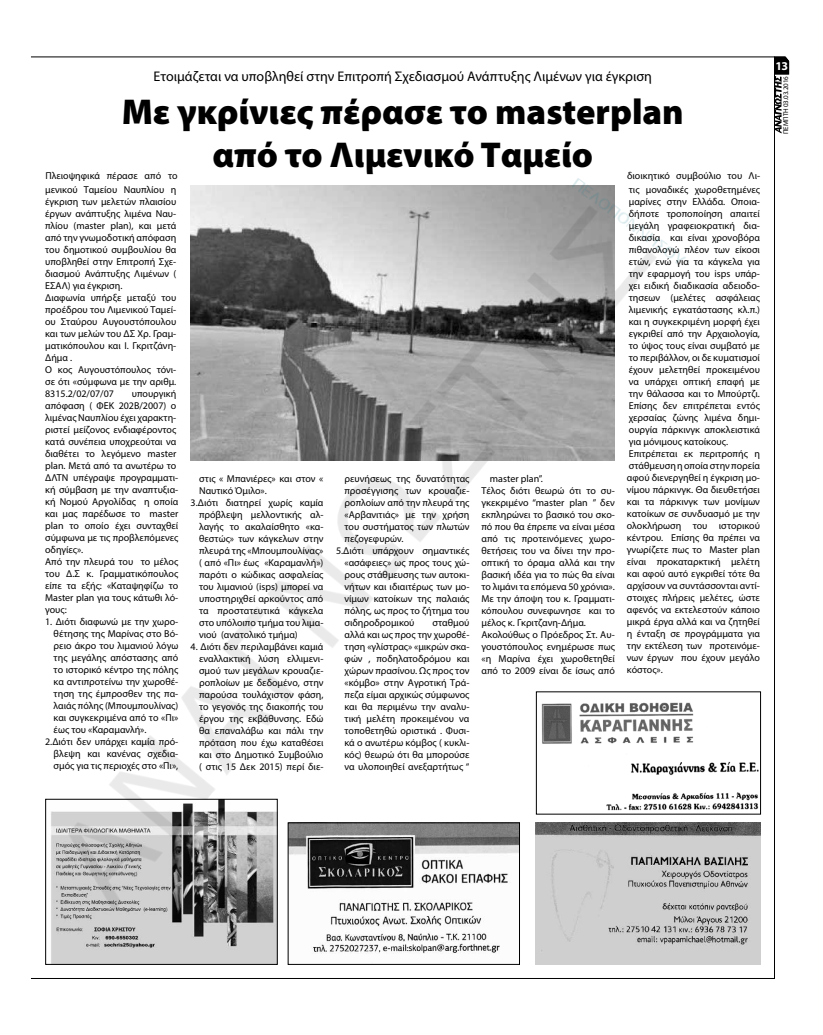
<style>
.page{position:relative;width:823px;height:1035px;background:#fff}
.page>*{position:absolute;margin:0;border:0;box-sizing:border-box;transform-origin:0 0}
.t1{font:900 36px/43.2px "Myriad Pro";color:#000;text-align:center}
.t2{font:14px "Myriad Pro";color:#000}
.t3{font:700 12px "Myriad Pro";color:#fff}
.t4{font:10px/12px "Myriad Pro";color:#000}
.t5{font:7px "Myriad Pro";letter-spacing:-.01em;color:#000}
</style>
<div class="page">
<hr style="left:31px;top:57px;width:743px;height:1px;background:#000">
<hr style="left:31px;top:978px;width:743px;height:1px;background:#000">
<svg style="left:778px;top:56px;width:10px;height:77px"></svg>
<img style="left:35px;top:56px;width:743px;height:923px">
<h2 class="t2" style="left:153px;top:68px;width:499px">Ετοιμάζεται να υποβληθεί στην Επιτροπή Σχεδιασμού Ανάπτυξης Λιμένων για έγκριση</h2>
<h1 class="t1" style="left:122px;top:89px;width:563px">Με γκρίνιες πέρασε το masterplan από το Λιμενικό Ταμείο</h1>
<p class="t4" style="left:45px;top:170px;width:134px">Πλειοψηφικά πέρασε από το</p>
<p class="t4" style="left:626px;top:170px;width:135px">διοικητικό συμβούλιο του Λι-</p>
<p class="t4" style="left:45px;top:184px;width:133px">μενικού Ταμείου Ναυπλίου η έγκριση των μελετών πλαισίου έργων ανάπτυξης λιμένα Ναυ&shy;πλίου (master plan), και μετά από την γνωμοδοτική απόφαση του δημοτικού συμβουλίου θα υποβληθεί στην Επιτροπή Σχε&shy;διασμού Ανάπτυξης Λιμένων (<br>ΕΣΑΛ) για έγκριση.<br>Διαφωνία υπήρξε μεταξύ του προέδρου του Λιμενικού Ταμεί&shy;ου Σταύρου Αυγουστόπουλου και των μελών του ΔΣ Χρ. Γραμ&shy;ματικόπουλου και Ι. Γκριτζάνη-<br>Δήμα .<br>Ο κος Αυγουστόπουλος τόνι&shy;σε ότι «σύμφωνα με την αριθμ.<br>8315.2/02/07/07</p>
<p class="t4" style="left:45px;top:388px;width:135px;text-indent:87px">υπουργική απόφαση ( ΦΕΚ 202Β/2007) ο λιμένας Ναυπλίου έχει χαρακτη&shy;ριστεί μείζονος ενδιαφέροντος κατά συνέπεια υποχρεούται να διαθέτει το λεγόμενο master plan. Μετά από τα ανωτέρω το<br>ΔΛΤΝ υπέγραψε προγραμματι&shy;κή σύμβαση με την αναπτυξια&shy;κή Νομού Αργολίδας η οποία και μας παρέδωσε το master plan το οποίο έχει συνταχθεί σύμφωνα με τις προβλεπόμενες οδηγίες».<br>Από την πλευρά του το μέλος του Δ.Σ κ. Γραμματικόπουλος είπε τα εξής: «Kαταψηφίζω το<br>Master plan για τους κάτωθι λό&shy;γους:</p>
<p class="t4" style="left:45px;top:616px;width:135px">1. Διότι διαφωνώ με την χωρο-</p>
<p class="t4" style="left:54px;top:628px;width:126px">θέτησης της Μαρίνας στο Βό-</p>
<p class="t4" style="left:54px;top:640px;width:126px">ρειο άκρο του λιμανιού λόγω</p>
<p class="t4" style="left:54px;top:652px;width:126px">της μεγάλης απόστασης από</p>
<p class="t4" style="left:54px;top:664px;width:126px">το ιστορικό κέντρο της πόλης</p>
<p class="t4" style="left:54px;top:676px;width:126px">κα αντιπροτείνω την χωροθέ-</p>
<p class="t4" style="left:54px;top:688px;width:126px">τηση της έμπροσθεν της πα-</p>
<p class="t4" style="left:54px;top:700px;width:126px">λαιάς πόλης (Μπουμπουλίνας)</p>
<p class="t4" style="left:54px;top:712px;width:126px">και συγκεκριμένα από το «Πι»</p>
<p class="t4" style="left:54px;top:724px;width:94px">έως του «Καραμανλή».</p>
<p class="t4" style="left:45px;top:736px;width:134px">2.Διότι δεν υπάρχει καμία πρό-</p>
<p class="t4" style="left:54px;top:748px;width:126px">βλεψη και κανένας σχεδια-</p>
<p class="t4" style="left:54px;top:760px;width:126px">σμός για τις περιοχές στο «Πι»,</p>
<p class="t4" style="left:199px;top:473px;width:126px">στις « Μπανιέρες» και στον «</p>
<p class="t4" style="left:199px;top:485px;width:69px">Ναυτικό Όμιλο».</p>
<p class="t4" style="left:190px;top:497px;width:134px">3.Διότι διατηρεί χωρίς καμία</p>
<p class="t4" style="left:199px;top:509px;width:126px">πρόβλεψη μελλοντικής αλ-</p>
<p class="t4" style="left:199px;top:521px;width:126px">λαγής το ακαλαίσθητο «κα-</p>
<p class="t4" style="left:199px;top:533px;width:126px">θεστώς» των κάγκελων στην</p>
<p class="t4" style="left:199px;top:545px;width:126px">πλευρά της «Μπουμπουλίνας»</p>
<p class="t4" style="left:199px;top:557px;width:126px">( από «Πι» έως «Καραμανλή»)</p>
<p class="t4" style="left:199px;top:569px;width:126px">παρότι ο κώδικας ασφαλείας</p>
<p class="t4" style="left:199px;top:581px;width:126px">του λιμανιού (isps) μπορεί να</p>
<p class="t4" style="left:199px;top:593px;width:126px">υποστηριχθεί αρκούντος από</p>
<p class="t4" style="left:199px;top:605px;width:126px">τα προστατευτικά κάγκελα</p>
<p class="t4" style="left:199px;top:617px;width:126px">στο υπόλοιπο τμήμα του λιμα-</p>
<p class="t4" style="left:199px;top:629px;width:100px">νιού (ανατολικό τμήμα)</p>
<p class="t4" style="left:199px;top:641px;width:126px;text-align:justify;text-indent:-8px">4. Διότι δεν περιλαμβάνει καμιά εναλλακτική λύση ελλιμενι&shy;σμού των μεγάλων κρουαζιε&shy;ροπλοίων με δεδομένο, στην παρούσα τουλάχιστον φάση, το γεγονός της διακοπής του έργου της εκβάθυνσης. Εδώ θα επαναλάβω και πάλι την πρόταση που έχω καταθέσει και στο Δημοτικό Συμβούλιο ( στις 15 Δεκ 2015) περί διε-</p>
<p class="t4" style="left:344px;top:473px;width:126px">ρευνήσεως της δυνατότητας</p>
<p class="t4" style="left:344px;top:485px;width:126px">προσέγγισης των κρουαζιε-</p>
<p class="t4" style="left:344px;top:497px;width:126px">ροπλοίων από την πλευρά της</p>
<p class="t4" style="left:344px;top:509px;width:126px">«Αρβανιτιάς» με την χρήση</p>
<p class="t4" style="left:344px;top:521px;width:126px">του συστήματος των πλωτών</p>
<p class="t4" style="left:344px;top:533px;width:60px">πεζογεφυρών.</p>
<p class="t4" style="left:336px;top:545px;width:135px">5.Διότι υπάρχουν σημαντικές</p>
<p class="t4" style="left:344px;top:557px;width:126px">«ασάφειες» ως προς τους χώ-</p>
<p class="t4" style="left:344px;top:569px;width:126px">ρους στάθμευσης των αυτοκι-</p>
<p class="t4" style="left:344px;top:581px;width:126px">νήτων και ιδιαιτέρως των μο-</p>
<p class="t4" style="left:344px;top:593px;width:126px">νίμων κατοίκων της παλαιάς</p>
<p class="t4" style="left:344px;top:605px;width:126px">πόλης, ως προς το ζήτημα του</p>
<p class="t4" style="left:344px;top:617px;width:71px">σιδηροδρομικού</p>
<p class="t4" style="left:344px;top:617px;width:126px;text-align:justify;text-indent:88px">σταθμού αλλά και ως προς την χωροθέ&shy;τηση «γλίστρας» «μικρών σκα&shy;φών , ποδηλατοδρόμου και χώρων πρασίνου. Ως προς τον «κόμβο» στην Αγροτική Τρά&shy;πεζα είμαι αρχικώς σύμφωνος και θα περιμένω την αναλυ&shy;τική μελέτη προκειμένου να τοποθετηθώ οριστικά . Φυσι&shy;κά ο ανωτέρω κόμβος ( κυκλι&shy;κός) θεωρώ ότι θα μπορούσε να υλοποιηθεί ανεξαρτήτως “</p>
<p class="t4" style="left:481px;top:473px;width:135px;text-indent:8px">master plan”.<br>Τέλος διότι θεωρώ ότι το συ&shy;γκεκριμένο “master plan ” δεν εκπληρώνει το βασικό του σκο&shy;πό που θα έπρεπε να είναι μέσα από τις προτεινόμενες χωρο&shy;θετήσεις του να δίνει την προ&shy;οπτική το όραμα αλλά και την βασική ιδέα για το πώς θα είναι το λιμάνι τα επόμενα 50 χρόνια».<br>Με την άποψη του κ. Γραμματι&shy;κόπουλου συνεφωνησε και το μέλος κ. Γκριτζανη-Δήμα.<br>Aκολούθως ο Πρόεδρος Στ. Αυ&shy;γουστόπουλος ενημέρωσε πως «η Μαρίνα έχει χωροθετηθεί από το 2009 είναι δε ίσως από</p>
<p class="t4" style="left:626px;top:184px;width:134px">τις μοναδικές χωροθετημένες μαρίνες στην Ελλάδα. Οποια&shy;δήποτε τροποποίηση απαιτεί μεγάλη γραφειοκρατική δια&shy;δικασία και είναι χρονοβόρα πιθανολογώ πλέον των είκοσι ετών, ενώ για τα κάγκελα για την εφαρμογή του isps υπάρ&shy;χει ειδική διαδικασία αδειοδο&shy;τησεων (μελέτες ασφάλειας λιμενικής εγκατάστασης κλ.π.) και η συγκεκριμένη μορφή έχει εγκριθεί από την Αρχαιολογία, το ύψος τους είναι συμβατό με το περιβάλλον, οι δε κυματισμοί έχουν μελετηθεί προκειμένου να υπάρχει οπτική επαφή με την θάλασσα και το Μπούρτζι.<br>Επίσης δεν επιτρέπεται εντός χερσαίας ζώνης λιμένα δημι&shy;ουργία πάρκινγκ αποκλειστικά για μόνιμους κατοίκους.<br>Επιτρέπεται εκ περιτροπής η στάθμευση η οποία στην πορεία αφού διενεργηθεί η έγκριση μο&shy;νίμου πάρκινγκ. Θα διευθετήσει και τα πάρκινγκ των μονίμων κατοίκων σε συνδυασμό με την ολοκλήρωση του ιστορικού κέντρου. Επίσης θα πρέπει να γνωρίζετε πως το Master plan είναι προκαταρκτική μελέτη και αφού αυτό εγκριθεί τότε θα αρχίσουν να συντάσσονται αντί&shy;στοιχες πλήρεις μελέτες, ώστε αφενός να εκτελεστούν κάποιο μικρά έργα αλλά και να ζητηθεί η ένταξη σε προγράμματα για την εκτέλεση των προτεινόμε&shy;νων έργων που έχουν μεγάλο κόστος».</p>
<p class="t3" style="left:774px;top:57px;width:14px">13</p>
<p class="t3" style="left:775px;top:58px;width:14px">13</p>
<p class="t5" style="left:781px;top:134px;width:59px;rotate:-90deg">ΠΕΜΠΤΗ 03.03.2016</p>
</div>
